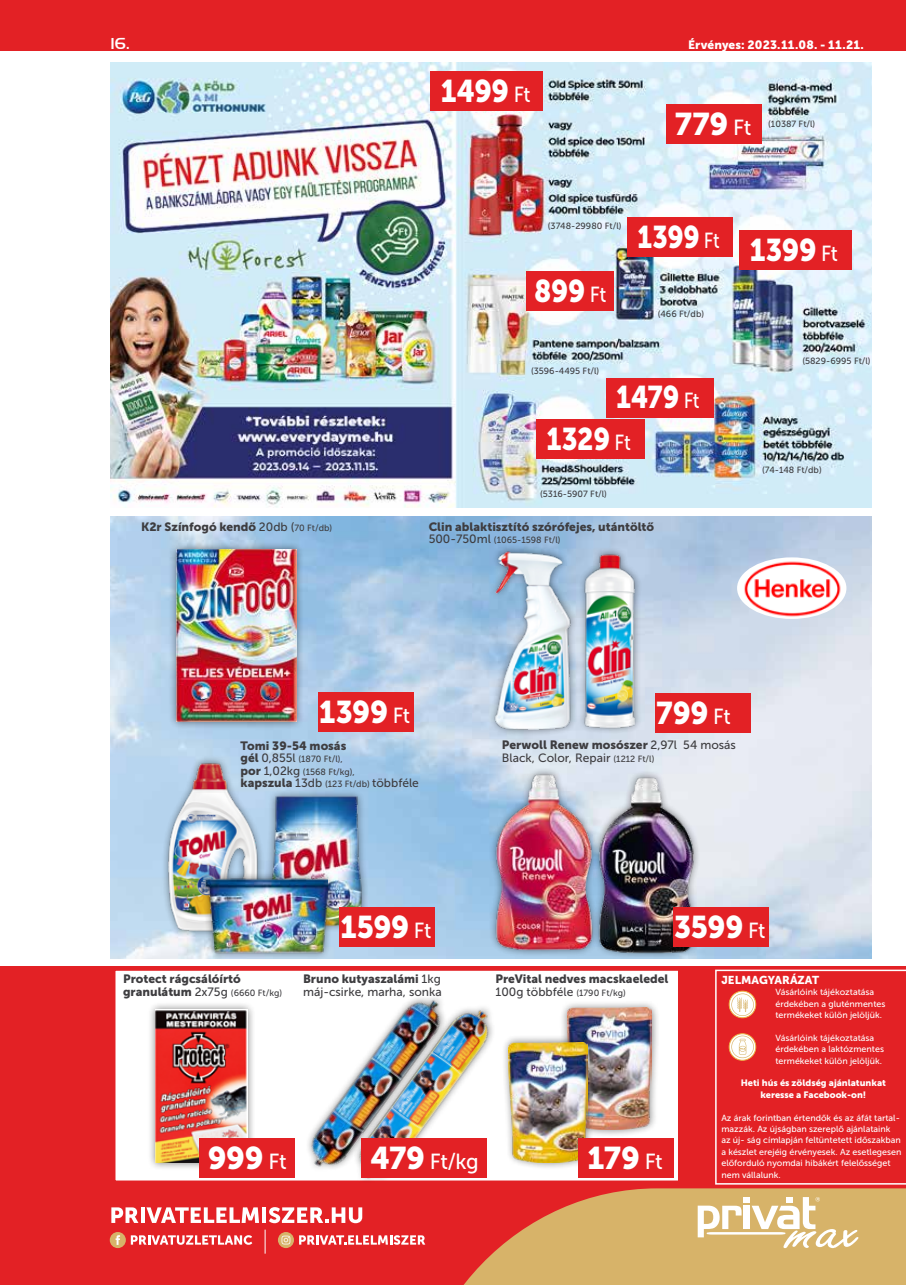
<style>
.page{position:relative;width:906px;height:1285px;background:#fff}
.page>*{position:absolute;margin:0;border:0;box-sizing:border-box;transform-origin:0 0}
.t1{font:31.2px "Museo Sans 900";letter-spacing:-.01em;color:#fff;scale:.94 1}
.t2{font:31.2px "Museo Sans 900";letter-spacing:-.01em;color:#fff}
.t3{font:31.2px "Museo Sans 900";letter-spacing:-.01em;color:#fff;scale:.91 1}
.t4{font:31.2px/41.7px "Museo Sans 900";letter-spacing:-.01em;color:#fff;scale:.86 1}
.t5{font:31.2px "Museo Sans 900";letter-spacing:-.01em;color:#fff;scale:.84 1}
.t6{font:31.2px "Museo Sans 900";letter-spacing:-.01em;color:#fff;scale:.89 1}
.t7{font:21.75px "Museo Sans 500";color:#fff}
.t8{font:500 16.5px "Handel Got D";color:#fff}
.t9{font:12px "Museo Sans 900";color:#3e3d40}
.t10{font:12px "Museo Sans 500";color:#3e3d40}
.t11{font:12px "Museo Sans 900";letter-spacing:.01em;color:#fff}
.t12{font:11.4px "Museo Sans 900";color:#fff}
.t13{font:9.15px/11.4px "Museo Sans 900";color:#fff;text-align:center}
.t14{font:9px/12.6px "Museo Sans 500";color:#3e3d40}
.t15{font:8.85px/11.4px "Museo Sans 500";color:#fff}
.s1{font-family:"Museo Sans 500";font-size:21.75px}
.s2{font-family:"Museo Sans 500"}
.s3{font-family:"Museo Sans 500";font-size:9px}
.s4{font-size:12px}
.s5{font-family:"Museo Sans 900";font-size:12px}
.s6{font-family:"Museo Sans 900"}
.s7{font-size:9px}
.s8{font-family:"Museo Sans 900";font-size:31.2px}
</style>
<div class="page">
<div style="left:0;top:965px;width:906px;height:319px;background:#e32125"></div>
<svg style="left:408px;top:1188px;width:498px;height:96px;fill:#d7b369"></svg>
<svg style="left:697px;top:1196px;width:161px;height:51px;background:#e3ca97"></svg>
<div style="left:0;top:0;width:906px;height:51px;background:#e32125"></div>
<svg style="left:299px;top:1234px;width:126px;height:10px"></svg>
<svg style="left:131px;top:1235px;width:121px;height:9px"></svg>
<svg style="left:111px;top:1207px;width:27px;height:15px"></svg>
<hr style="left:141px;top:1207px;width:4px;height:15px;background:#fff">
<svg style="left:146px;top:1207px;width:113px;height:15px"></svg>
<hr style="left:262px;top:1207px;width:4px;height:15px;background:#fff">
<svg style="left:269px;top:1207px;width:93px;height:15px"></svg>
<svg style="left:110px;top:1231px;width:16px;height:16px"></svg>
<svg style="left:116px;top:1234px;width:4px;height:10px"></svg>
<svg style="left:278px;top:1231px;width:16px;height:16px"></svg>
<svg style="left:281px;top:1235px;width:9px;height:9px"></svg>
<svg style="left:265px;top:1229px;width:1px;height:24px"></svg>
<svg style="left:715px;top:969px;width:191px;height:215px"></svg>
<img style="left:111px;top:516px;width:761px;height:442px">
<img style="left:737px;top:557px;width:109px;height:62px">
<img style="left:111px;top:62px;width:761px;height:445px">
<div style="left:114px;top:969px;width:565px;height:212px;background:#fff;border:2px solid #e32125"></div>
<div style="left:263px;top:788px;width:106px;height:144px;background:#000;opacity:.5"></div>
<img style="left:271px;top:793px;width:92px;height:135px">
<div style="left:559px;top:999px;width:101px;height:138px;background:#000;opacity:.5"></div>
<img style="left:567px;top:1007px;width:85px;height:122px">
<div style="left:147px;top:1001px;width:108px;height:169px;background:#000;opacity:.5"></div>
<img style="left:155px;top:1009px;width:92px;height:153px">
<div style="left:501px;top:1033px;width:95px;height:137px;background:#000;opacity:.5"></div>
<img style="left:519px;top:1042px;width:69px;height:120px">
<img style="left:282px;top:1107px;width:48px;height:74px">
<img style="left:330px;top:997px;width:189px;height:205px">
<div style="left:578px;top:546px;width:64px;height:189px;background:#000;opacity:.5"></div>
<img style="left:580px;top:550px;width:58px;height:182px">
<div style="left:488px;top:543px;width:89px;height:194px;background:#000;opacity:.5"></div>
<img style="left:491px;top:547px;width:85px;height:186px">
<div style="left:160px;top:755px;width:105px;height:183px;background:#000;opacity:.5"></div>
<img style="left:165px;top:759px;width:96px;height:175px">
<div style="left:169px;top:541px;width:135px;height:188px;background:#000;opacity:.5"></div>
<img style="left:177px;top:549px;width:119px;height:172px">
<div style="left:198px;top:870px;width:137px;height:90px;background:#000;opacity:.5"></div>
<img style="left:203px;top:849px;width:124px;height:123px">
<div style="left:489px;top:767px;width:110px;height:189px;background:#000;opacity:.5"></div>
<img style="left:490px;top:770px;width:101px;height:183px">
<div style="left:591px;top:769px;width:110px;height:190px;background:#000;opacity:.5"></div>
<img style="left:593px;top:773px;width:105px;height:183px">
<div style="left:578px;top:1137px;width:96px;height:40px;background:#e32125"></div>
<div style="left:361px;top:1137px;width:126px;height:40px;background:#e32125"></div>
<div style="left:199px;top:1137px;width:95px;height:40px;background:#e32125"></div>
<div style="left:430px;top:71px;width:113px;height:39px;background:#e32125"></div>
<div style="left:606px;top:377px;width:107px;height:40px;background:#e32125"></div>
<div style="left:536px;top:419px;width:108px;height:40px;background:#e32125"></div>
<div style="left:739px;top:230px;width:113px;height:40px;background:#e32125"></div>
<div style="left:627px;top:217px;width:105px;height:40px;background:#e32125"></div>
<div style="left:526px;top:271px;width:87px;height:40px;background:#e32125"></div>
<div style="left:666px;top:104px;width:95px;height:40px;background:#e32125"></div>
<div style="left:673px;top:907px;width:95px;height:39px;background:#e32125"></div>
<div style="left:318px;top:691px;width:96px;height:40px;background:#e32125"></div>
<div style="left:339px;top:906px;width:96px;height:40px;background:#e32125"></div>
<div style="left:655px;top:693px;width:95px;height:40px;background:#e32125"></div>
<h3 class="t8" style="left:111px;top:34px;width:21px">16.</h3>
<h3 class="t11" style="left:688px;top:38px;width:177px">Érvényes: 2023.11.08. - 11.21.</h3>
<h1 class="t3" style="left:441px;top:73px;width:100px">1499 <span class="s1">Ft</span></h1>
<h1 class="t2" style="left:675px;top:107px;width:78px">779 <span class="s1">Ft</span></h1>
<p class="t14" style="left:768px;top:118px;width:49px">(10387 Ft/l)</p>
<p class="t14" style="left:548px;top:219px;width:75px">(3748-29980 Ft/l)</p>
<h1 class="t6" style="left:534px;top:273px;width:83px">899 <span class="s1">Ft</span></h1>
<h1 class="t5" style="left:637px;top:219px;width:99px">1399 <span class="s1">Ft</span></h1>
<p class="t14" style="left:658px;top:308px;width:48px">(466 Ft/db)</p>
<p class="t14" style="left:531px;top:364px;width:70px">(3596-4495 Ft/l)</p>
<h1 class="t3" style="left:750px;top:232px;width:98px">1399 <span class="s1">Ft</span></h1>
<p class="t14" style="left:802px;top:354px;width:70px">(5829-6995 Ft/l)</p>
<h3 class="t9" style="left:141px;top:519px;width:193px">K2r Színfogó kendő <span class="s2">20db (</span><span class="s3">70 Ft/db)</span></h3>
<h1 class="t4" style="left:546px;top:376px;width:179px;text-indent:70px">1479 <span class="s1">Ft<br></span>1329 <span class="s1">Ft</span></h1>
<p class="t14" style="left:540px;top:488px;width:68px">(5316-5907 Ft/l)</p>
<h3 class="t9" style="left:429px;top:519px;width:227px">Clin ablaktisztító szórófejes, utántöltő</h3>
<p class="t14" style="left:429px;top:533px;width:133px"><span class="s4">500-750ml</span> (1065-1598 Ft/l)</p>
<p class="t14" style="left:762px;top:463px;width:61px">(74-148 Ft/db)</p>
<h1 class="t1" style="left:319px;top:694px;width:98px">1399 <span class="s1">Ft</span></h1>
<h3 class="t9" style="left:240px;top:738px;width:107px">Tomi 39-54 mosás</h3>
<p class="t14" style="left:240px;top:752px;width:116px"><span class="s5">gél</span> <span class="s4">0,855l</span> (1870 Ft/l), <span class="s5">por</span> <span class="s4">1,02kg</span> (1568 Ft/kg),</p>
<h3 class="t10" style="left:240px;top:776px;width:180px"><span class="s6">kapszula</span> 13db <span class="s7">(123 Ft/db)</span> többféle</h3>
<h1 class="t1" style="left:656px;top:695px;width:81px">799 <span class="s1">Ft</span></h1>
<h3 class="t9" style="left:502px;top:738px;width:235px">Perwoll Renew mosószer <span class="s2">2,97l 54 mosás</span></h3>
<h3 class="t10" style="left:502px;top:751px;width:154px">Black, Color, Repair <span class="s7">(1212 Ft/l)</span></h3>
<h1 class="t1" style="left:340px;top:908px;width:98px">1599 <span class="s1">Ft</span></h1>
<h1 class="t1" style="left:674px;top:909px;width:99px">3599 <span class="s1">Ft</span></h1>
<h3 class="t9" style="left:123px;top:972px;width:119px">Protect rágcsálóírtó</h3>
<p class="t14" style="left:123px;top:986px;width:160px"><span class="s5">granulátum</span> <span class="s4">2x75g</span> (6660 Ft/kg)</p>
<h3 class="t9" style="left:303px;top:972px;width:139px">Bruno kutyaszalámi <span class="s2">1kg</span></h3>
<h3 class="t10" style="left:303px;top:985px;width:140px">máj-csirke, marha, sonka</h3>
<h3 class="t9" style="left:495px;top:972px;width:174px">PreVital nedves macskaeledel</h3>
<h3 class="t10" style="left:495px;top:985px;width:132px">100g többféle <span class="s7">(1790 Ft/kg)</span></h3>
<h1 class="t2" style="left:208px;top:1139px;width:80px">999 <span class="s1">Ft</span></h1>
<h2 class="t7" style="left:370px;top:1148px;width:110px"><span class="s8">479</span> Ft/kg</h2>
<h1 class="t2" style="left:587px;top:1139px;width:77px">179 <span class="s1">Ft</span></h1>
<p class="t12" style="left:721px;top:973px;width:99px">JELMAGYARÁZAT</p>
<p class="t15" style="left:775px;top:986px;width:112px">Vásárlóink tájékoztatása érdekében a gluténmentes termékeket külön jelöljük.</p>
<p class="t15" style="left:775px;top:1031px;width:110px">Vásárlóink tájékoztatása érdekében a laktózmentes termékeket külön jelöljük.</p>
<p class="t13" style="left:740px;top:1077px;width:147px">Heti hús és zöldség ajánlatunkat keresse a Facebook-on!</p>
<p class="t15" style="left:721px;top:1111px;width:182px">Az árak forintban értendők és az áfát tartal&shy;mazzák. Az újságban szereplő ajánlataink az új- ság címlapján feltüntetett időszakban a készlet erejéig érvényesek. Az esetlegesen előforduló nyomdai hibákért felelősséget nem vállalunk.</p>
</div>
